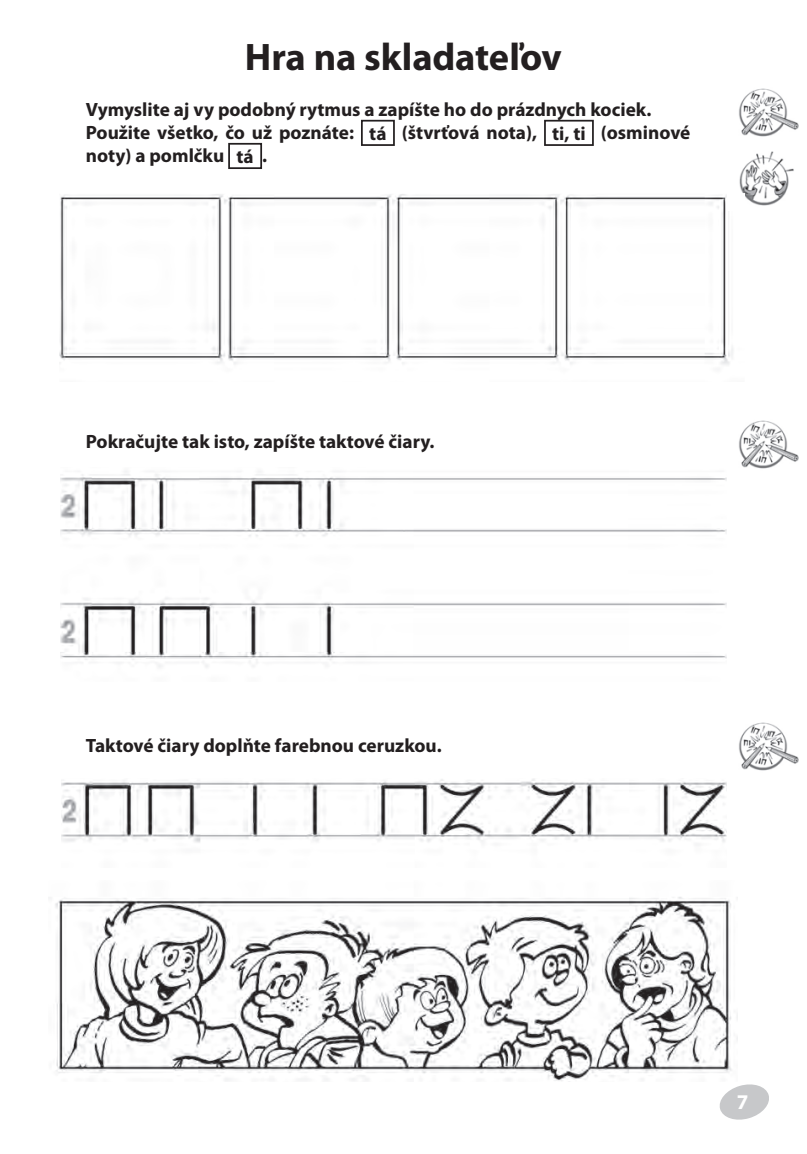
<style>
.page{position:relative;width:807px;height:1154px;background:#fff}
.page>*{position:absolute;margin:0;border:0;box-sizing:border-box;transform-origin:0 0}
.t1{font:700 38.5px "Myriad Pro";letter-spacing:-.005em;color:#231f20}
.t2{font:700 21px "Myriad Pro";color:#fff}
.t3{font:700 19.25px/23.1px "Myriad Pro";color:#231f20}
</style>
<div class="page">
<svg style="left:719px;top:1084px;width:50px;height:36px"></svg>
<img style="left:49px;top:897px;width:683px;height:184px">
<img style="left:60px;top:471px;width:666px;height:197px">
<img style="left:59px;top:194px;width:674px;height:171px">
<div style="left:361px;top:120px;width:34px;height:26px;border:2px solid #231f20"></div>
<div style="left:544px;top:120px;width:49px;height:26px;border:2px solid #231f20"></div>
<div style="left:228px;top:143px;width:34px;height:26px;border:2px solid #231f20"></div>
<img style="left:61px;top:779px;width:665px;height:66px">
<img style="left:739px;top:88px;width:60px;height:49px">
<img style="left:739px;top:151px;width:55px;height:55px">
<img style="left:727px;top:194px;width:17px;height:17px">
<img style="left:739px;top:420px;width:60px;height:49px">
<img style="left:739px;top:722px;width:60px;height:49px">
<h1 class="t1" style="left:245px;top:35px;width:318px">Hra na skladateľov</h1>
<p class="t3" style="left:86px;top:98px;width:606px">Vymyslite aj vy podobný rytmus a zapíšte ho do prázdnych kociek.<br>Použite všetko, čo už poznáte: tá (štvrťová nota), ti, ti (osminové noty) a pomlčku tá .</p>
<p class="t3" style="left:86px;top:430px;width:350px">Pokračujte tak isto, zapíšte taktové čiary.</p>
<p class="t3" style="left:86px;top:735px;width:357px">Taktové čiary doplňte farebnou ceruzkou.</p>
<p class="t2" style="left:736px;top:1090px;width:13px">7</p>
</div>
